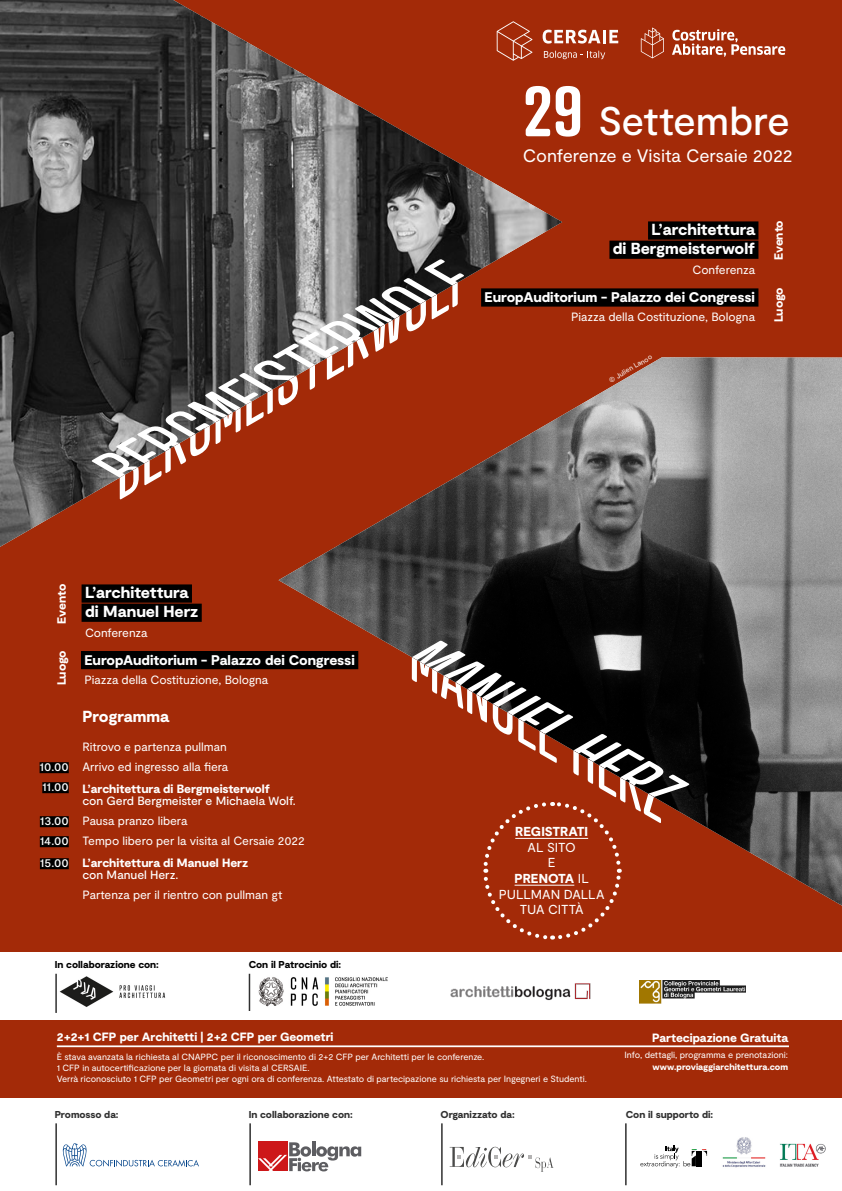
<style>
.page{position:relative;width:842px;height:1191px;background:#fff}
.page>*{position:absolute;margin:0;border:0;box-sizing:border-box;transform-origin:0 0}
.t1{font:500 40px "Moderat";letter-spacing:-.015em;color:#fff}
.t2{font:18px "Moderat";letter-spacing:-.005em;color:#fff}
.t3{font:900 16px/19.2px "Moderat";color:#fff}
.t4{font:900 14px "Moderat";letter-spacing:-.005em;color:#fff}
.t5{font:13px/15.6px "Moderat";letter-spacing:-.01em;color:#fff;text-align:center}
.t6{font:900 13px "Moderat";letter-spacing:-.01em;color:#fff}
.t7{font:12px/20px "Moderat";letter-spacing:-.005em;color:#fff}
.t8{font:900 12px "Moderat";letter-spacing:-.005em;color:#fff}
.t9{font:500 12px/20px "Moderat";letter-spacing:-.005em;color:#fff}
.t10{font:900 10px "Moderat";letter-spacing:-.005em;color:#303030}
.t11{font:900 10px "Moderat";letter-spacing:-.005em;color:#000}
.t12{font:9px/10.8px "Moderat";letter-spacing:-.005em;color:#fff}
.t13{font:900 9px "Moderat";letter-spacing:-.005em;color:#fff}
.t14{font:7px "Moderat";color:#fff}
.s1{font-family:"Atrament";font-weight:600;font-size:69px}
.s2{font-weight:900}
</style>
<div class="page">
<div style="left:0;top:0;width:842px;height:1097px;background:#a32a08"></div>
<img style="left:0;top:0;width:562px;height:547px">
<img style="left:278px;top:357px;width:564px;height:548px">
<div style="left:82px;top:584px;width:110px;height:18px;background:#000"></div>
<div style="left:82px;top:603px;width:120px;height:19px;background:#000"></div>
<div style="left:648px;top:221px;width:110px;height:19px;background:#000"></div>
<div style="left:609px;top:241px;width:149px;height:18px;background:#000"></div>
<div style="left:81px;top:651px;width:277px;height:18px;background:#000"></div>
<div style="left:40px;top:762px;width:29px;height:11px;background:#000"></div>
<div style="left:42px;top:782px;width:27px;height:11px;background:#000"></div>
<div style="left:40px;top:816px;width:29px;height:11px;background:#000"></div>
<div style="left:40px;top:836px;width:29px;height:11px;background:#000"></div>
<div style="left:40px;top:858px;width:29px;height:11px;background:#000"></div>
<div style="left:481px;top:288px;width:277px;height:18px;background:#000"></div>
<svg style="left:412px;top:641px;width:277px;height:299px"></svg>
<svg style="left:91px;top:259px;width:373px;height:240px"></svg>
<hr style="left:312px;top:1141px;width:3px;height:15px;background:#5d5d61">
<div style="left:258px;top:1141px;width:29px;height:30px;background:#cd1719"></div>
<svg style="left:258px;top:1142px;width:103px;height:29px"></svg>
<svg style="left:63px;top:1143px;width:136px;height:23px"></svg>
<svg style="left:450px;top:1146px;width:104px;height:25px"></svg>
<hr style="left:55px;top:1123px;width:2px;height:62px;background:#303030">
<hr style="left:249px;top:1123px;width:2px;height:62px;background:#303030">
<hr style="left:441px;top:1123px;width:2px;height:62px;background:#303030">
<hr style="left:625px;top:1123px;width:2px;height:62px;background:#303030">
<svg style="left:641px;top:28px;width:23px;height:30px"></svg>
<svg style="left:672px;top:29px;width:113px;height:28px"></svg>
<svg style="left:497px;top:21px;width:35px;height:40px"></svg>
<svg style="left:543px;top:30px;width:75px;height:14px"></svg>
<svg style="left:544px;top:51px;width:61px;height:8px"></svg>
<hr style="left:57px;top:1045px;width:732px;height:2px;background:#fff">
<div style="left:0;top:951px;width:842px;height:68px;background:#fff"></div>
<img style="left:59px;top:976px;width:107px;height:31px">
<img style="left:450px;top:983px;width:141px;height:18px">
<img style="left:258px;top:977px;width:130px;height:30px">
<hr style="left:55px;top:973px;width:2px;height:40px;background:#303030">
<hr style="left:249px;top:973px;width:1px;height:38px;background:#303030">
<img style="left:722px;top:1137px;width:44px;height:31px">
<img style="left:779px;top:1143px;width:47px;height:24px">
<svg style="left:640px;top:1145px;width:67px;height:22px"></svg>
<img style="left:639px;top:980px;width:107px;height:24px">
<h1 class="t1" style="left:523px;top:98px;width:268px"><span class="s1">29</span> Settembre</h1>
<h2 class="t2" style="left:523px;top:145px;width:271px">Conferenze e Visita Cersaie 2022</h2>
<h3 class="t8" style="left:55px;top:623px;width:41px;rotate:-90deg">Evento</h3>
<h3 class="t8" style="left:55px;top:685px;width:36px;rotate:-90deg">Luogo</h3>
<h3 class="t9" style="left:40px;top:757px;width:31px">10.00<br>11.00</h3>
<h3 class="t9" style="left:40px;top:811px;width:30px">13.00<br>14.00</h3>
<h3 class="t9" style="left:40px;top:853px;width:30px">15.00</h3>
<h3 class="t3" style="left:85px;top:584px;width:115px">L’architettura di Manuel Herz</h3>
<h3 class="t7" style="left:85px;top:623px;width:64px">Conferenza</h3>
<h3 class="t4" style="left:84px;top:651px;width:272px">EuropAuditorium - Palazzo dei Congressi</h3>
<h3 class="t7" style="left:84px;top:670px;width:185px">Piazza della Costituzione, Bologna</h3>
<h3 class="t3" style="left:83px;top:708px;width:88px">Programma</h3>
<h3 class="t7" style="left:82px;top:737px;width:147px">Ritrovo e partenza pullman<br>Arrivo ed ingresso alla fiera</h3>
<h3 class="t8" style="left:82px;top:781px;width:189px">L’architettura di Bergmeisterwolf</h3>
<h3 class="t9" style="left:82px;top:791px;width:215px">con Gerd Bergmeister e Michaela Wolf.</h3>
<h3 class="t7" style="left:82px;top:811px;width:224px">Pausa pranzo libera<br>Tempo libero per la visita al Cersaie 2022</h3>
<h3 class="t8" style="left:82px;top:855px;width:167px">L’architettura di Manuel Herz</h3>
<h3 class="t9" style="left:82px;top:865px;width:98px">con Manuel Herz.</h3>
<h3 class="t7" style="left:82px;top:885px;width:201px">Partenza per il rientro con pullman gt</h3>
<p class="t11" style="left:55px;top:958px;width:105px">In collaborazione con:</p>
<p class="t11" style="left:249px;top:958px;width:94px">Con il Patrocinio di:</p>
<h3 class="t3" style="left:613px;top:221px;width:144px;text-align:right">L’architettura<br>di Bergmeisterwolf</h3>
<h3 class="t7" style="left:692px;top:260px;width:64px">Conferenza</h3>
<h3 class="t4" style="left:485px;top:289px;width:272px">EuropAuditorium - Palazzo dei Congressi</h3>
<h3 class="t7" style="left:571px;top:307px;width:185px">Piazza della Costituzione, Bologna</h3>
<p class="t14" style="left:608px;top:377px;width:50px;rotate:-30deg">© Julien Lanoo</p>
<h3 class="t8" style="left:772px;top:260px;width:41px;rotate:-90deg">Evento</h3>
<h3 class="t8" style="left:772px;top:322px;width:36px;rotate:-90deg">Luogo</h3>
<h3 class="t6" style="left:515px;top:824px;width:74px">REGISTRATI</h3>
<h3 class="t5" style="left:499px;top:839px;width:107px">AL SITO<br>E<br><span class="s2">PRENOTA</span> IL<br>PULLMAN DALLA<br>TUA CITTÀ</h3>
<h3 class="t8" style="left:57px;top:1030px;width:278px">2+2+1 CFP per Architetti | 2+2 CFP per Geometri</h3>
<p class="t12" style="left:57px;top:1052px;width:531px">È stava avanzata la richiesta al CNAPPC per il riconoscimento di 2+2 CFP per Architetti per le conferenze.<br>1 CFP in autocertificazione per la giornata di visita al CERSAIE.<br>Verrà riconosciuto 1 CFP per Geometri per ogni ora di conferenza. Attestato di partecipazione su richiesta per Ingegneri e Studenti.</p>
<h3 class="t8" style="left:652px;top:1030px;width:138px">Partecipazione Gratuita</h3>
<p class="t12" style="left:624px;top:1049px;width:165px">Info, dettagli, programma e prenotazioni:</p>
<p class="t13" style="left:653px;top:1061px;width:137px">www.proviaggiarchitettura.com</p>
<p class="t10" style="left:55px;top:1108px;width:65px">Promosso da:</p>
<p class="t10" style="left:249px;top:1108px;width:105px">In collaborazione con:</p>
<p class="t10" style="left:440px;top:1108px;width:76px">Organizzato da:</p>
<p class="t10" style="left:626px;top:1108px;width:89px">Con il supporto di:</p>
</div>
